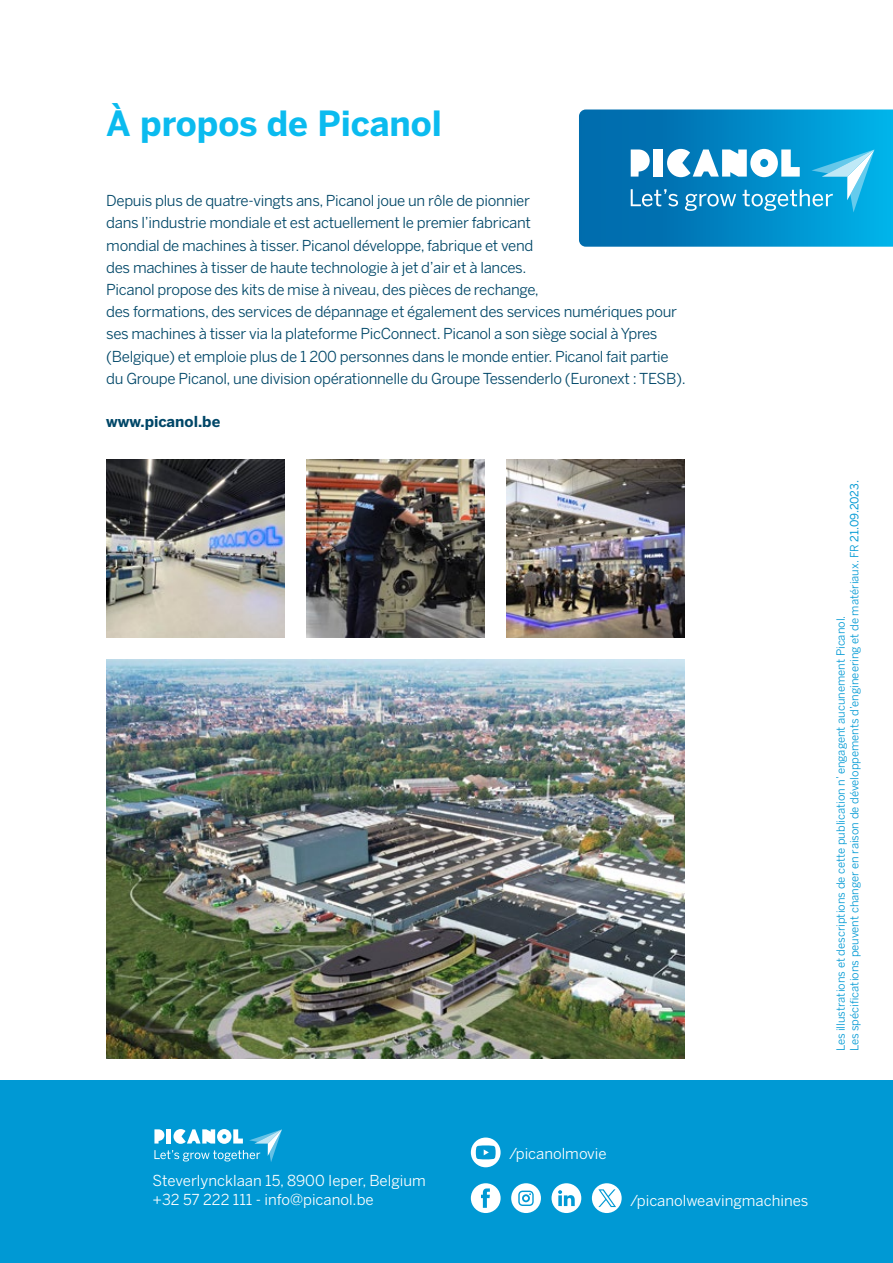
<style>
.page{position:relative;width:893px;height:1263px;background:#fff}
.page>*{position:absolute;margin:0;border:0;box-sizing:border-box;transform-origin:0 0}
.t1{font:700 34.5px "Benton Sans";color:#0bbbef}
.t2{font:15px/22.2px "Benton Sans";letter-spacing:-.02em;color:#004768}
.t3{font:15px/19.5px "Benton Sans";color:#fff}
.t4{font:700 15px "Benton Sans";color:#004768}
.t5{font:11.25px/13.5px "Benton Sans";color:#0099d4}
.s1{font-style:inherit}
</style>
<div class="page">
<svg style="left:579px;top:109px;width:314px;height:138px;background:#1d96cc"></svg>
<img style="left:106px;top:659px;width:579px;height:400px">
<img style="left:106px;top:459px;width:179px;height:179px">
<img style="left:306px;top:459px;width:179px;height:179px">
<img style="left:506px;top:459px;width:179px;height:179px">
<div style="left:0;top:1080px;width:893px;height:183px;background:#0099d4"></div>
<svg style="left:154px;top:1129px;width:128px;height:33px"></svg>
<svg style="left:471px;top:1183px;width:30px;height:30px"></svg>
<svg style="left:511px;top:1183px;width:30px;height:30px"></svg>
<svg style="left:551px;top:1183px;width:30px;height:30px"></svg>
<svg style="left:592px;top:1183px;width:30px;height:30px"></svg>
<svg style="left:471px;top:1137px;width:30px;height:30px"></svg>
<h1 class="t1" style="left:106px;top:102px;width:337px">À propos de Picanol</h1>
<p class="t2" style="left:106px;top:190px;width:581px">Depuis plus de quatre-vingts ans, Picanol joue un rôle de pionnier<br>dans l’industrie mondiale et est actuellement le premier fabricant<br>mondial de machines à tisser. Picanol développe, fabrique et vend<br>des machines à tisser de haute technologie à jet d’air et à lances.<br>Picanol propose des kits de mise à niveau, des pièces de rechange,<br>des formations, des services de dépannage et également des services numériques pour ses machines à tisser via la plateforme PicConnect. Picanol a son siège social à Ypres (Belgique) et emploie plus de 1 200 personnes dans le monde entier. Picanol fait partie du Groupe Picanol, une division opérationnelle du Groupe Tessenderlo (Euronext : TESB).</p>
<p class="t4" style="left:106px;top:412px;width:116px">www.picanol.be</p>
<p class="t5" style="left:834px;top:1051px;width:572px;rotate:-90deg">Les illustrations et descriptions de cette publication n’ engagent aucunement Picanol.<br>Les spécifications peuvent changer en raison de développements d’engineering et de matériaux. FR <span class="s1">21.09.2023.</span></p>
<p class="t3" style="left:153px;top:1170px;width:275px">Steverlyncklaan 15, 8900 Ieper, Belgium +32 57 222 111 - info@picanol.be</p>
<p class="t3" style="left:509px;top:1143px;width:99px">/picanolmovie</p>
<p class="t3" style="left:630px;top:1190px;width:180px">/picanolweavingmachines</p>
</div>
